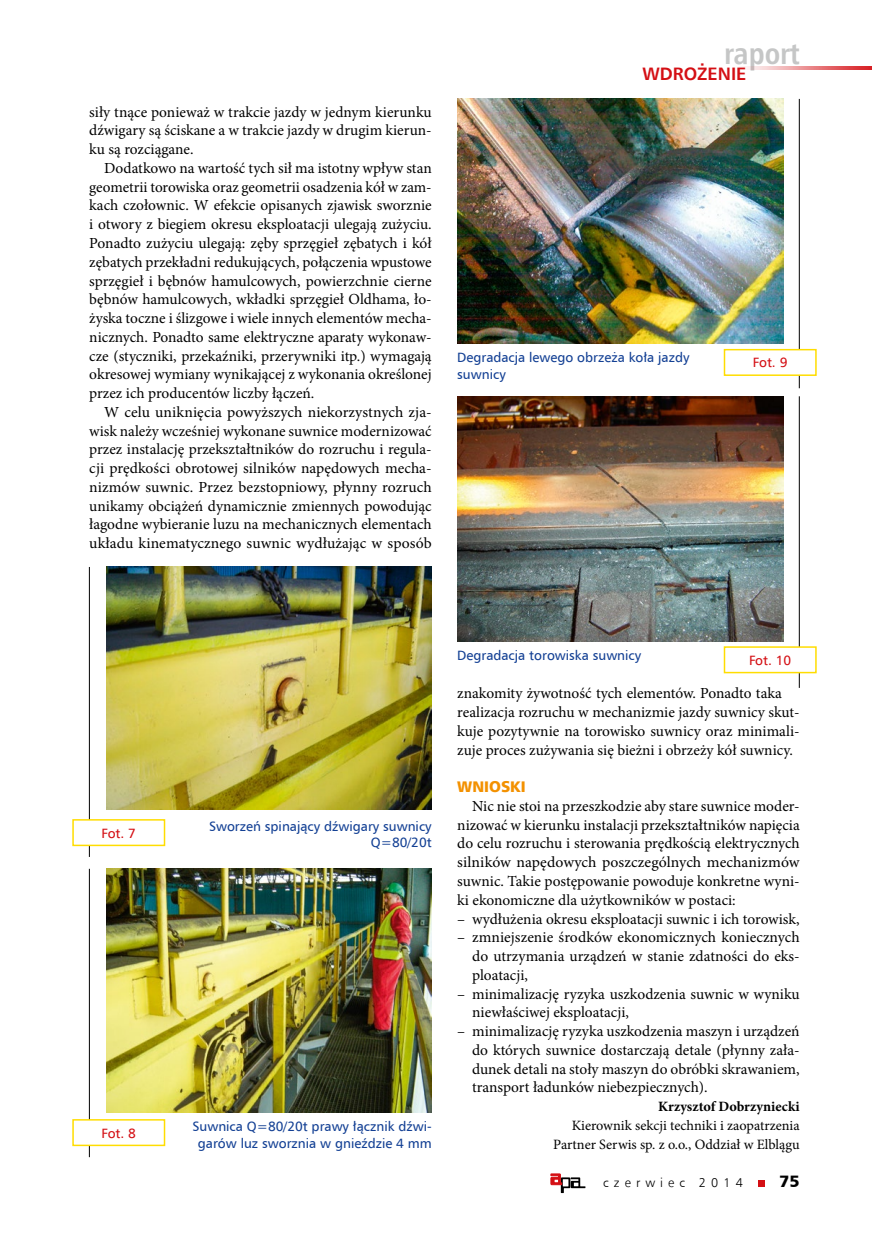
<style>
.page{position:relative;width:872px;height:1234px;background:#fff}
.page>*{position:absolute;margin:0;border:0;box-sizing:border-box;transform-origin:0 0}
.t1{font:700 30px "Humnst 777 Cn EU";color:#c5c6c6}
.t2{font:700 18px "Humnst 777 EU";color:#d40f14}
.t3{font:16.5px "Humnst 777 Blk EU";color:#000}
.t4{font:15.3px/18.8px "Minion Pro";color:#000;text-align:justify}
.t5{font:15.3px "Humnst 777 Blk EU";color:#f39100}
.t6{font:14.25px/18.8px "Minion Pro";color:#000;text-align:right}
.t7{font:700 14.25px "Minion Pro";color:#000}
.t8{font:13.5px/16.2px "Humnst 777 EU";color:#134094;text-align:right}
.t9{font:13.5px "Humnst 777 EU";color:#d40f14}
.t10{font:12.75px "Humnst 777 Lt EU";letter-spacing:.4em;color:#000}
</style>
<div class="page">
<svg style="left:551px;top:1173px;width:34px;height:19px"></svg>
<div style="left:758px;top:1179px;width:7px;height:6px;background:#d40f14"></div>
<img style="left:744px;top:66px;width:128px;height:3px">
<img style="left:107px;top:567px;width:325px;height:242px">
<img style="left:107px;top:868px;width:325px;height:244px">
<img style="left:457px;top:99px;width:326px;height:244px">
<img style="left:457px;top:396px;width:326px;height:245px">
<hr style="left:89px;top:567px;width:1px;height:289px;background:#000">
<hr style="left:89px;top:868px;width:1px;height:288px;background:#000">
<div style="left:73px;top:819px;width:91px;height:26px;background:#fff"></div>
<div style="left:72px;top:819px;width:93px;height:27px;border:2px solid #fd0"></div>
<div style="left:73px;top:1119px;width:91px;height:26px;background:#fff"></div>
<div style="left:72px;top:1118px;width:93px;height:27px;border:2px solid #fd0"></div>
<hr style="left:799px;top:99px;width:1px;height:289px;background:#000">
<hr style="left:799px;top:396px;width:1px;height:291px;background:#000">
<div style="left:724px;top:349px;width:92px;height:26px;background:#fff"></div>
<div style="left:723px;top:349px;width:93px;height:27px;border:2px solid #fd0"></div>
<div style="left:724px;top:647px;width:92px;height:25px;background:#fff"></div>
<div style="left:723px;top:646px;width:93px;height:27px;border:2px solid #fd0"></div>
<p class="t4" style="left:89px;top:102px;width:344px">siły tnące ponieważ w trakcie jazdy w jednym kierunku dźwigary są ściskane a w trakcie jazdy w drugim kierun&shy;ku są rozciągane.</p>
<p class="t4" style="left:89px;top:159px;width:344px;text-indent:15px">Dodatkowo na wartość tych sił ma istotny wpływ stan geometrii torowiska oraz geometrii osadzenia kół w zam&shy;kach czołownic. W efekcie opisanych zjawisk sworznie i otwory z biegiem okresu eksploatacji ulegają zużyciu.<br>Ponadto zużyciu ulegają: zęby sprzęgieł zębatych i kół zębatych przekładni redukujących, połączenia wpustowe sprzęgieł i bębnów hamulcowych, powierzchnie cierne bębnów hamulcowych, wkładki sprzęgieł Oldhama, ło&shy;żyska toczne i ślizgowe i wiele innych elementów mecha&shy;nicznych. Ponadto same elektryczne aparaty wykonaw&shy;cze (styczniki, przekaźniki, przerywniki itp.) wymagają okresowej wymiany wynikającej z wykonania określonej przez ich producentów liczby łączeń.</p>
<p class="t4" style="left:89px;top:402px;width:344px;text-indent:15px">W celu uniknięcia powyższych niekorzystnych zja&shy;wisk należy wcześniej wykonane suwnice modernizować przez instalację przekształtników do rozruchu i regula&shy;cji prędkości obrotowej silników napędowych mecha&shy;nizmów suwnic. Przez bezstopniowy, płynny rozruch unikamy obciążeń dynamicznie zmiennych powodując łagodne wybieranie luzu na mechanicznych elementach układu kinematycznego suwnic wydłużając w sposób</p>
<h1 class="t1" style="left:724px;top:34px;width:77px">raport</h1>
<p class="t2" style="left:642px;top:62px;width:106px">WDROŻENIE</p>
<p class="t8" style="left:457px;top:349px;width:234px;text-align:left">Degradacja lewego obrzeża koła jazdy suwnicy</p>
<p class="t9" style="left:753px;top:354px;width:36px">Fot. 9</p>
<p class="t9" style="left:102px;top:824px;width:36px">Fot. 7</p>
<p class="t9" style="left:102px;top:1124px;width:36px">Fot. 8</p>
<p class="t8" style="left:209px;top:818px;width:224px">Sworzeń spinający dźwigary suwnicy<br>Q=80/20t</p>
<p class="t8" style="left:192px;top:1118px;width:241px;text-align:center">Suwnica Q=80/20t prawy łącznik dźwi&shy;garów luz sworznia w gnieździe 4 mm</p>
<p class="t8" style="left:457px;top:646px;width:185px">Degradacja torowiska suwnicy</p>
<p class="t9" style="left:749px;top:651px;width:44px">Fot. 10</p>
<p class="t4" style="left:457px;top:684px;width:344px;text-align:left">znakomity żywotność tych elementów. Ponadto taka realizacja rozruchu w mechanizmie jazdy suwnicy skut&shy;kuje pozytywnie na torowisko suwnicy oraz minimali&shy;zuje proces zużywania się bieżni i obrzeży kół suwnicy.</p>
<p class="t5" style="left:457px;top:776px;width:70px">WNIOSKI</p>
<p class="t4" style="left:457px;top:796px;width:344px;text-indent:15px">Nic nie stoi na przeszkodzie aby stare suwnice moder&shy;nizować w kierunku instalacji przekształtników napięcia do celu rozruchu i sterowania prędkością elektrycznych silników napędowych poszczególnych mechanizmów suwnic. Takie postępowanie powoduje konkretne wyni&shy;ki ekonomiczne dla użytkowników w postaci:</p>
<p class="t4" style="left:457px;top:909px;width:344px">– wydłużenia okresu eksploatacji suwnic i ich torowisk,</p>
<p class="t4" style="left:472px;top:927px;width:329px;text-indent:-15px">– zmniejszenie środków ekonomicznych koniecznych do utrzymania urządzeń w stanie zdatności do eks&shy;ploatacji,</p>
<p class="t4" style="left:472px;top:984px;width:329px;text-indent:-15px">– minimalizację ryzyka uszkodzenia suwnic w wyniku niewłaściwej eksploatacji,</p>
<p class="t4" style="left:472px;top:1021px;width:329px;text-indent:-15px">– minimalizację ryzyka uszkodzenia maszyn i urządzeń do których suwnice dostarczają detale (płynny zała&shy;dunek detali na stoły maszyn do obróbki skrawaniem, transport ładunków niebezpiecznych).</p>
<p class="t7" style="left:658px;top:1096px;width:143px">Krzysztof Dobrzyniecki</p>
<p class="t6" style="left:553px;top:1115px;width:248px">Kierownik sekcji techniki i zaopatrzenia<br>Partner Serwis sp. z o.o., Oddział w Elblągu</p>
<p class="t10" style="left:603px;top:1174px;width:141px">czerwiec 2014</p>
<p class="t3" style="left:779px;top:1170px;width:22px">75</p>
</div>
